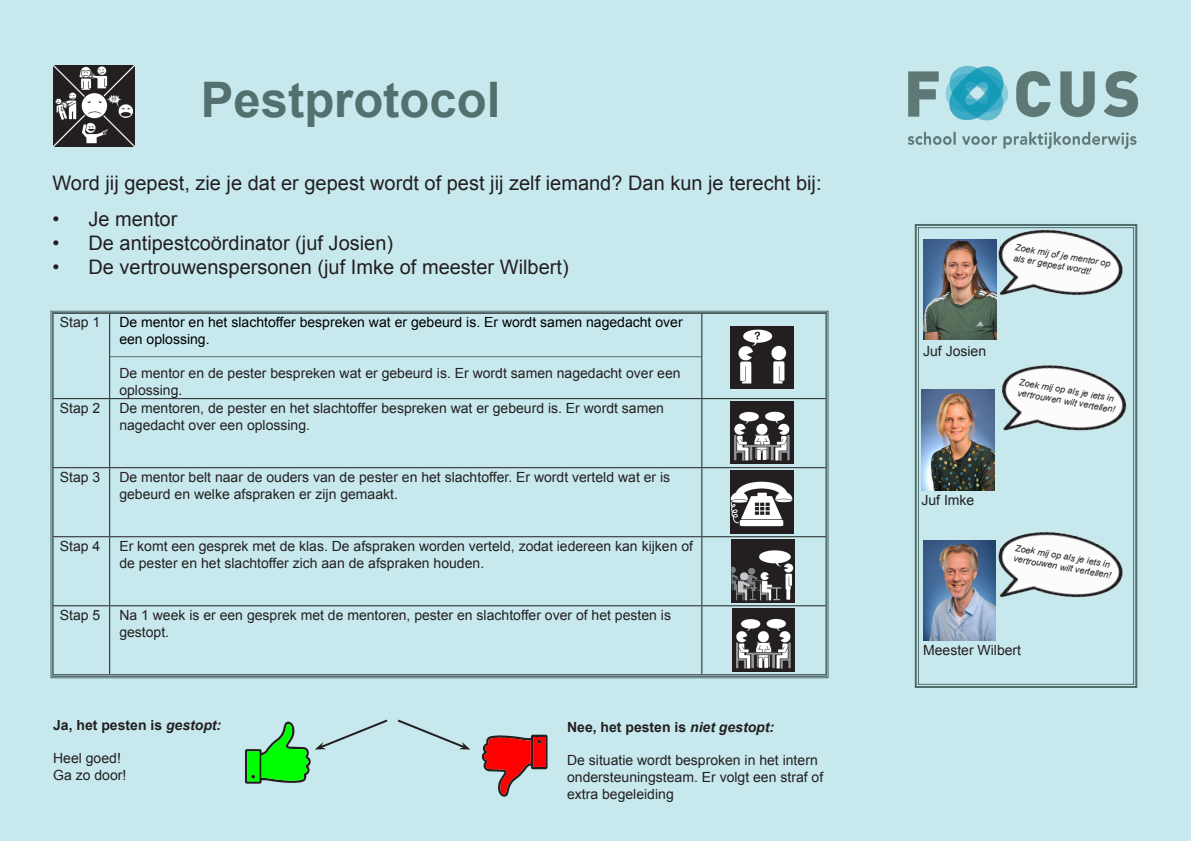
<style>
.page{position:relative;width:1191px;height:842px;background:#fff}
.page>*{position:absolute;margin:0;border:0;box-sizing:border-box;transform-origin:0 0}
.t1{font:700 49px "Arial";color:#54706e}
.t2{font:20px "Arial";color:#231f20}
.t3{font:14px/16.8px "Arial";color:#231f20}
.t4{font:14px/16.8px "Arial";color:#000}
.t5{font:700 14px "Arial";color:#231f20}
.t6{font:italic 9px/10.8px "Arial";color:#231f20}
.s1{font-style:italic}
</style>
<div class="page">
<div style="left:0;top:0;width:1190px;height:841px;background:#c7e9ee"></div>
<img style="left:908px;top:66px;width:231px;height:83px">
<svg style="left:914px;top:224px;width:224px;height:464px"></svg>
<svg style="left:917px;top:227px;width:217px;height:458px"></svg>
<svg style="left:52px;top:312px;width:775px;height:365px"></svg>
<img style="left:53px;top:65px;width:82px;height:82px">
<img style="left:923px;top:239px;width:73px;height:101px">
<hr style="left:110px;top:356px;width:591px;height:1px;background:#54706e">
<svg style="left:245px;top:719px;width:225px;height:65px"></svg>
<svg style="left:481px;top:735px;width:66px;height:62px"></svg>
<img style="left:995px;top:363px;width:141px;height:94px">
<img style="left:992px;top:228px;width:141px;height:94px">
<img style="left:992px;top:530px;width:141px;height:94px">
<img style="left:921px;top:389px;width:73px;height:101px">
<img style="left:923px;top:540px;width:72px;height:101px">
<p class="t1" style="left:201px;top:68px;width:301px">Pestprotocol</p>
<p class="t2" style="left:52px;top:170px;width:770px">Word jij gepest, zie je dat er gepest wordt of pest jij zelf iemand? Dan kun je terecht bij:</p>
<p class="t2" style="left:52px;top:206px;width:126px">• Je mentor</p>
<p class="t2" style="left:52px;top:230px;width:342px">• De antipestcoördinator (juf Josien)</p>
<p class="t2" style="left:52px;top:254px;width:518px">• De vertrouwenspersonen (juf Imke of meester Wilbert)</p>
<p class="t3" style="left:60px;top:314px;width:42px">Stap 1</p>
<p class="t4" style="left:119px;top:314px;width:565px">De mentor en het slachtoffer bespreken wat er gebeurd is. Er wordt samen nagedacht over een oplossing.</p>
<p class="t3" style="left:119px;top:365px;width:563px">De mentor en de pester bespreken wat er gebeurd is. Er wordt samen nagedacht over een oplossing.</p>
<p class="t3" style="left:60px;top:400px;width:42px">Stap 2</p>
<p class="t3" style="left:119px;top:400px;width:546px">De mentoren, de pester en het slachtoffer bespreken wat er gebeurd is. Er wordt samen nagedacht over een oplossing.</p>
<p class="t3" style="left:60px;top:469px;width:42px">Stap 3</p>
<p class="t3" style="left:119px;top:469px;width:552px">De mentor belt naar de ouders van de pester en het slachtoffer. Er wordt verteld wat er is gebeurd en welke afspraken er zijn gemaakt.</p>
<p class="t3" style="left:60px;top:538px;width:42px">Stap 4</p>
<p class="t3" style="left:119px;top:538px;width:575px">Er komt een gesprek met de klas. De afspraken worden verteld, zodat iedereen kan kijken of de pester en het slachtoffer zich aan de afspraken houden.</p>
<p class="t3" style="left:60px;top:607px;width:42px">Stap 5</p>
<p class="t3" style="left:119px;top:607px;width:553px">Na 1 week is er een gesprek met de mentoren, pester en slachtoffer over of het pesten is gestopt.</p>
<p class="t5" style="left:53px;top:716px;width:170px">Ja, het pesten is <span class="s1">gestopt:</span></p>
<p class="t3" style="left:53px;top:750px;width:69px">Heel goed!</p>
<p class="t3" style="left:53px;top:767px;width:75px">Ga zo door!</p>
<p class="t5" style="left:567px;top:717px;width:208px">Nee, het pesten is <span class="s1">niet gestopt:</span></p>
<p class="t3" style="left:567px;top:752px;width:258px">De situatie wordt besproken in het intern ondersteuningsteam. Er volgt een straf of extra begeleiding</p>
<p class="t6" style="left:1016px;top:242px;width:98px;rotate:10deg">Zoek mij of je mentor op als er gepest wordt!</p>
<p class="t3" style="left:923px;top:343px;width:65px">Juf Josien</p>
<p class="t6" style="left:1020px;top:377px;width:101px;rotate:10deg">Zoek mij op als je iets in vertrouwen wilt vertellen!</p>
<p class="t3" style="left:921px;top:491px;width:54px">Juf Imke</p>
<p class="t6" style="left:1016px;top:542px;width:101px;rotate:10deg">Zoek mij op als je iets in vertrouwen wilt vertellen!</p>
<p class="t3" style="left:923px;top:641px;width:100px">Meester Wilbert</p>
</div>
